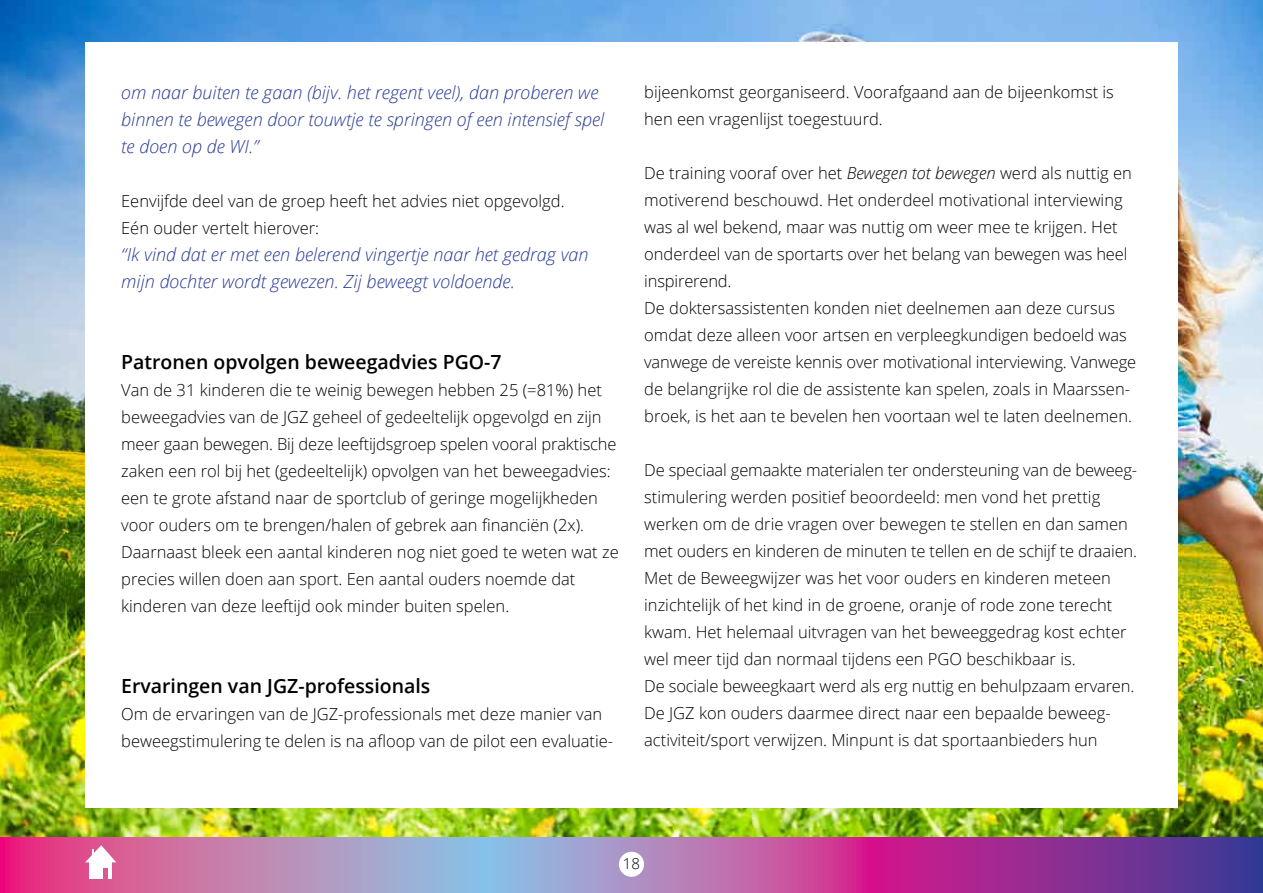
<style>
.page{position:relative;width:1263px;height:893px;background:#fff}
.page>*{position:absolute;margin:0;border:0;box-sizing:border-box;transform-origin:0 0}
.t1{font:600 19.5px "Open Sans";color:#000}
.t2{font:italic 300 18px/27px "Open Sans";color:#283a97}
.t3{font:300 16.5px/27px "Open Sans";color:#000}
.t4{font:300 15px "Open Sans";color:#000}
.s1{font-style:italic}
</style>
<div class="page">
<img style="left:0;top:0;width:1263px;height:838px">
<svg style="left:0;top:838px;width:1263px;height:55px"></svg>
<div style="left:85px;top:43px;width:1093px;height:765px;background:#fff"></div>
<div style="left:619px;top:852px;width:25px;height:25px;background:#fff;border-radius:50%"></div>
<div style="left:89px;top:859px;width:14px;height:20px;background:#fff"></div>
<hr style="left:109px;top:859px;width:3px;height:20px;background:#fff">
<svg style="left:85px;top:845px;width:31px;height:17px"></svg>
<div style="left:96px;top:859px;width:14px;height:9px;background:#fff"></div>
<p class="t2" style="left:121px;top:78px;width:485px">om naar buiten te gaan (bijv. het regent veel), dan proberen we binnen te bewegen door touwtje te springen of een intensief spel te doen op de WI.”</p>
<p class="t3" style="left:121px;top:187px;width:445px">Eenvijfde deel van de groep heeft het advies niet opgevolgd.<br>Eén ouder vertelt hierover:</p>
<p class="t2" style="left:121px;top:240px;width:469px">“Ik vind dat er met een belerend vingertje naar het gedrag van mijn dochter wordt gewezen. Zij beweegt voldoende.</p>
<p class="t1" style="left:121px;top:348px;width:382px">Patronen opvolgen beweegadvies PGO-7</p>
<p class="t3" style="left:121px;top:376px;width:499px">Van de 31 kinderen die te weinig bewegen hebben 25 (=81%) het beweegadvies van de JGZ geheel of gedeeltelijk opgevolgd en zijn meer gaan bewegen. Bij deze leeftijdsgroep spelen vooral praktische zaken een rol bij het (gedeeltelijk) opvolgen van het beweegadvies: een te grote afstand naar de sportclub of geringe mogelijkheden voor ouders om te brengen/halen of gebrek aan financiën (2x).<br>Daarnaast bleek een aantal kinderen nog niet goed te weten wat ze precies willen doen aan sport. Een aantal ouders noemde dat kinderen van deze leeftijd ook minder buiten spelen.</p>
<p class="t1" style="left:121px;top:672px;width:311px">Ervaringen van JGZ-professionals</p>
<p class="t3" style="left:121px;top:700px;width:493px">Om de ervaringen van de JGZ-professionals met deze manier van beweegstimulering te delen is na afloop van de pilot een evaluatie-</p>
<p class="t3" style="left:644px;top:78px;width:471px">bijeenkomst georganiseerd. Voorafgaand aan de bijeenkomst is hen een vragenlijst toegestuurd.</p>
<p class="t3" style="left:644px;top:159px;width:494px">De training vooraf over het <span class="s1">Bewegen tot bewegen</span> werd als nuttig en motiverend beschouwd. Het onderdeel motivational interviewing was al wel bekend, maar was nuttig om weer mee te krijgen. Het onderdeel van de sportarts over het belang van bewegen was heel inspirerend.<br>De doktersassistenten konden niet deelnemen aan deze cursus omdat deze alleen voor artsen en verpleegkundigen bedoeld was vanwege de vereiste kennis over motivational interviewing. Vanwege de belangrijke rol die de assistente kan spelen, zoals in Maarssen&shy;broek, is het aan te bevelen hen voortaan wel te laten deelnemen.</p>
<p class="t3" style="left:644px;top:456px;width:494px">De speciaal gemaakte materialen ter ondersteuning van de beweeg&shy;stimulering werden positief beoordeeld: men vond het prettig werken om de drie vragen over bewegen te stellen en dan samen met ouders en kinderen de minuten te tellen en de schijf te draaien.<br>Met de Beweegwijzer was het voor ouders en kinderen meteen inzichtelijk of het kind in de groene, oranje of rode zone terecht kwam. Het helemaal uitvragen van het beweeggedrag kost echter wel meer tijd dan normaal tijdens een PGO beschikbaar is.<br>De sociale beweegkaart werd als erg nuttig en behulpzaam ervaren.<br>De JGZ kon ouders daarmee direct naar een bepaalde beweeg&shy;activiteit/sport verwijzen. Minpunt is dat sportaanbieders hun</p>
<p class="t4" style="left:623px;top:853px;width:19px">18</p>
</div>
